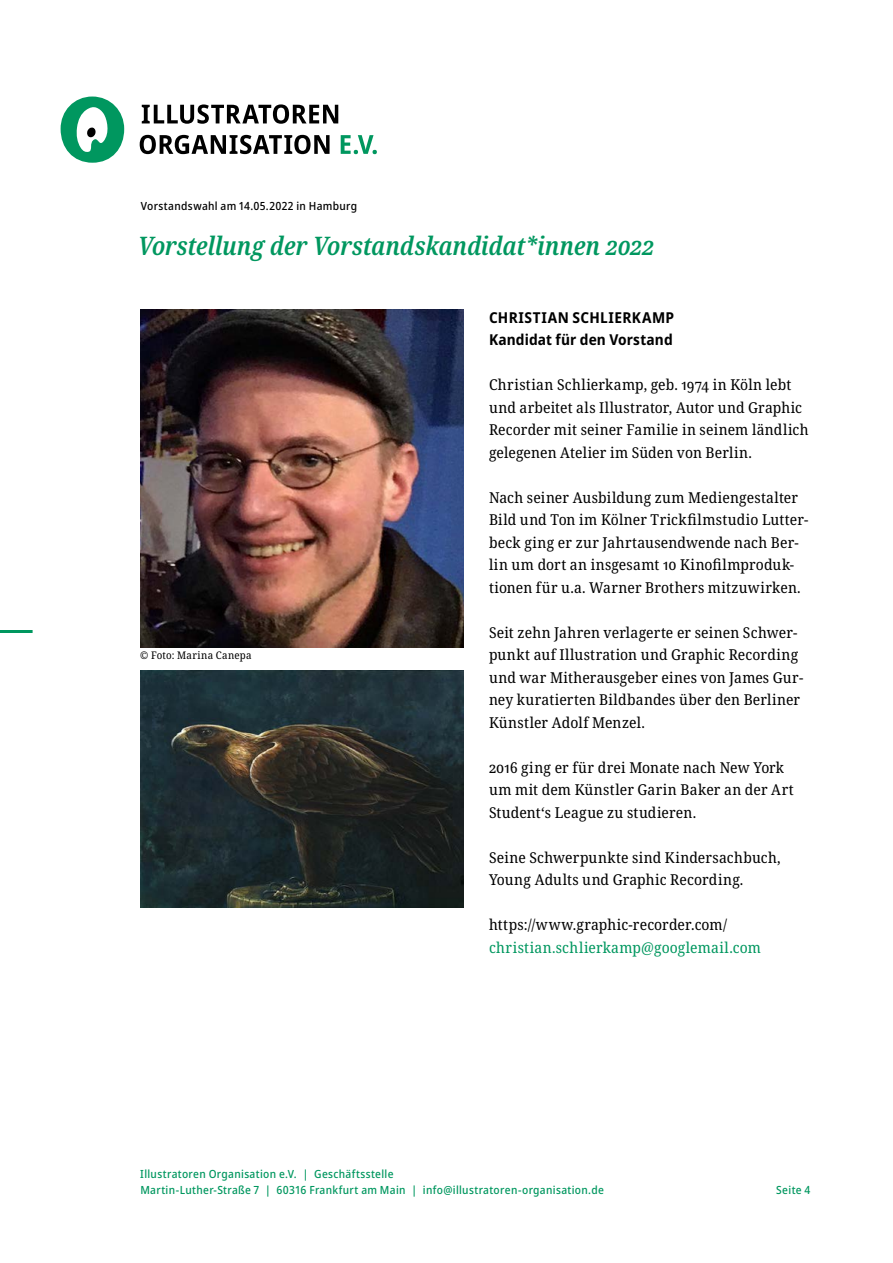
<style>
.page{position:relative;width:893px;height:1263px;background:#fff}
.page>*{position:absolute;margin:0;border:0;box-sizing:border-box;transform-origin:0 0}
.t1{font:italic 600 condensed 25.5px "Noto Serif";letter-spacing:-.005em;color:#00975f}
.t2{font:semi-condensed 15px/22.5px "Noto Serif";letter-spacing:.01em;color:#000}
.t3{font:700 semi-condensed 15px/22.5px "Noto Sans";letter-spacing:.02em;color:#000}
.t4{font:semi-condensed 15px "Noto Serif";letter-spacing:.02em;color:#00975f}
.t5{font:500 semi-condensed 11.25px/16.5px "Noto Sans";letter-spacing:.03em;color:#00975f}
.t6{font:500 semi-condensed 11.25px "Noto Sans";letter-spacing:.025em;color:#000}
.t7{font:semi-condensed 10.5px "Noto Serif";letter-spacing:.025em;color:#000}
</style>
<div class="page">
<hr style="left:0;top:630px;width:33px;height:3px;background:#00975f">
<svg style="left:61px;top:96px;width:63px;height:67px"></svg>
<svg style="left:341px;top:135px;width:36px;height:19px"></svg>
<svg style="left:140px;top:135px;width:190px;height:19px"></svg>
<svg style="left:142px;top:104px;width:196px;height:20px"></svg>
<img style="left:140px;top:310px;width:323px;height:337px">
<img style="left:140px;top:670px;width:323px;height:238px">
<p class="t6" style="left:141px;top:198px;width:218px">Vorstandswahl am 14.05.2022 in Hamburg</p>
<h1 class="t1" style="left:138px;top:228px;width:518px">Vorstellung der Vorstandskandidat*innen 2022</h1>
<p class="t7" style="left:140px;top:648px;width:113px">© Foto: Marina Canepa</p>
<p class="t3" style="left:489px;top:306px;width:187px">CHRISTIAN SCHLIERKAMP<br>Kandidat für den Vorstand</p>
<p class="t2" style="left:489px;top:374px;width:321px">Christian Schlierkamp, geb. 1974 in Köln lebt und arbeitet als Illustrator, Autor und Graphic Recorder mit seiner Familie in seinem ländlich gelegenen Atelier im Süden von Berlin.</p>
<p class="t2" style="left:489px;top:487px;width:321px">Nach seiner Ausbildung zum Mediengestalter Bild und Ton im Kölner Trickfilmstudio Lutter&shy;beck ging er zur Jahrtausendwende nach Ber&shy;lin um dort an insgesamt 10 Kinofilmproduk&shy;tionen für u.a. Warner Brothers mitzuwirken.</p>
<p class="t2" style="left:489px;top:622px;width:316px">Seit zehn Jahren verlagerte er seinen Schwer&shy;punkt auf Illustration und Graphic Recording und war Mitherausgeber eines von James Gur&shy;ney kuratierten Bildbandes über den Berliner Künstler Adolf Menzel.</p>
<p class="t2" style="left:489px;top:757px;width:306px">2016 ging er für drei Monate nach New York um mit dem Künstler Garin Baker an der Art<br>Student‘s League zu studieren.</p>
<p class="t2" style="left:489px;top:847px;width:293px">Seine Schwerpunkte sind Kindersachbuch,<br>Young Adults und Graphic Recording.</p>
<p class="t2" style="left:489px;top:914px;width:240px">https://www.graphic-recorder.com/</p>
<p class="t4" style="left:489px;top:937px;width:273px">christian.schlierkamp@googlemail.com</p>
<p class="t5" style="left:140px;top:1166px;width:465px">Illustratoren Organisation e.V. | Geschäftsstelle<br>Martin-Luther-Straße 7 | 60316 Frankfurt am Main | info@illustratoren-organisation.de</p>
<p class="t5" style="left:776px;top:1182px;width:36px">Seite 4</p>
</div>
